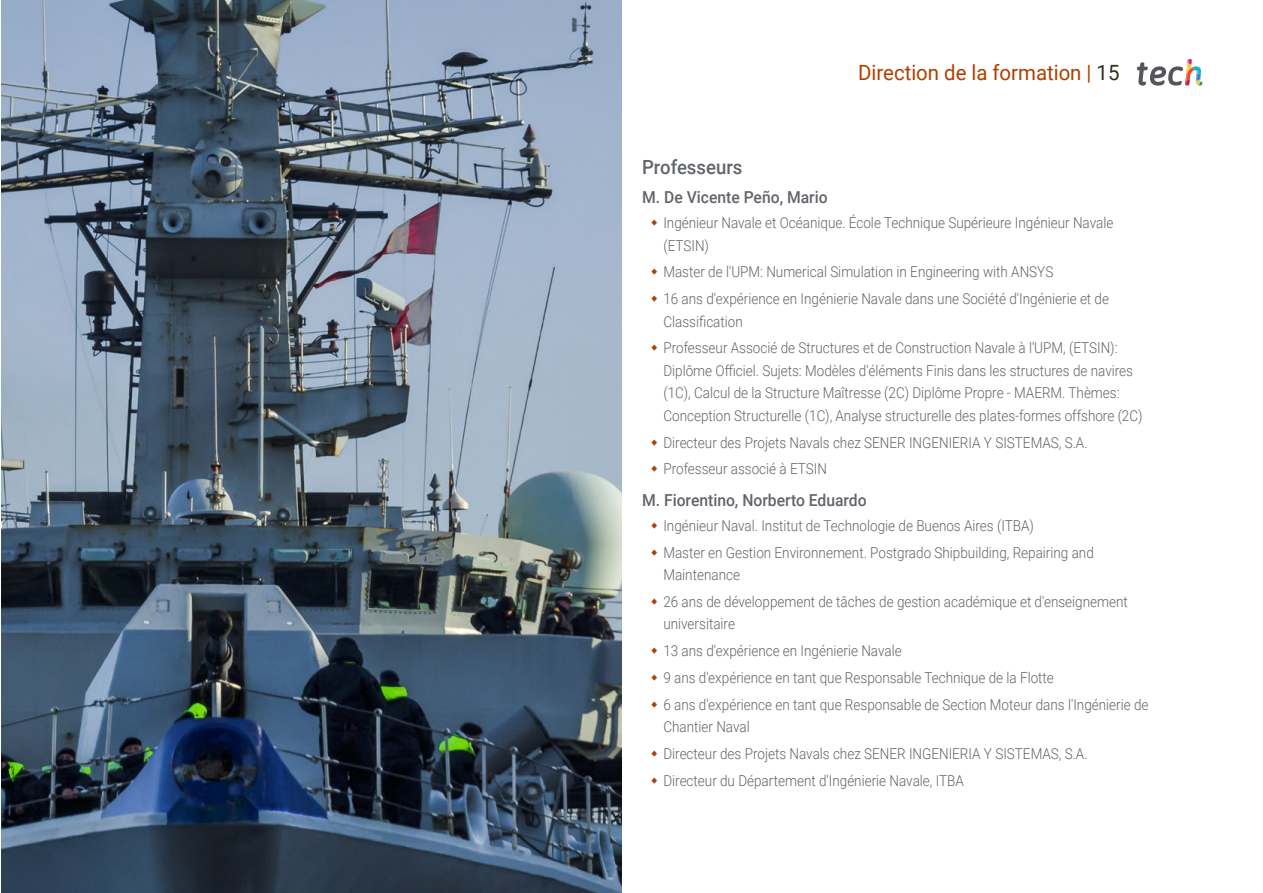
<style>
.page{position:relative;width:1263px;height:893px;background:#fff}
.page>*{position:absolute;margin:0;border:0;box-sizing:border-box;transform-origin:0 0}
.t1{font:21px "Roboto";color:#ae4000}
.t2{font:500 19.5px "Roboto";color:#61646a;scale:.95 1}
.t3{font:500 16.5px "Roboto";color:#61646a;scale:.95 1}
.t4{font:300 15px/26.7px "Roboto";color:#61646a;scale:.9 1}
.s1{color:#312e20}
</style>
<div class="page">
<img style="left:1px;top:0;width:621px;height:893px">
<svg style="left:1137px;top:59px;width:65px;height:27px"></svg>
<h1 class="t1" style="left:858px;top:57px;width:263px">Direction de la formation | <span class="s1">15</span></h1>
<h2 class="t2" style="left:642px;top:153px;width:107px">Professeurs</h2>
<p class="t3" style="left:642px;top:186px;width:197px">M. De Vicente Peño, Mario</p>
<p class="t4" style="left:663px;top:211px;width:501px;line-height:22.5px">Ingénieur Navale et Océanique. École Technique Supérieure Ingénieur Navale (ETSIN)</p>
<p class="t4" style="left:663px;top:258px;width:497px">Master de l'UPM: Numerical Simulation in Engineering with ANSYS<br>16 ans d'expérience en Ingénierie Navale dans une Société d'Ingénierie et de</p>
<p class="t4" style="left:663px;top:307px;width:506px">Classification<br>Professeur Associé de Structures et de Construction Navale à l'UPM, (ETSIN):</p>
<p class="t4" style="left:663px;top:359px;width:534px;line-height:22.5px">Diplôme Officiel. Sujets: Modèles d'éléments Finis dans les structures de navires (1C), Calcul de la Structure Maîtresse (2C) Diplôme Propre - MAERM. Thèmes:<br>Conception Structurelle (1C), Analyse structurelle des plates-formes offshore (2C)</p>
<p class="t4" style="left:663px;top:428px;width:473px">Directeur des Projets Navals chez SENER INGENIERIA Y SISTEMAS, S.A.<br>Professeur associé à ETSIN</p>
<p class="t3" style="left:642px;top:489px;width:238px">M. Fiorentino, Norberto Eduardo</p>
<p class="t4" style="left:663px;top:512px;width:480px">Ingénieur Naval. Institut de Technologie de Buenos Aires (ITBA)<br>Master en Gestion Environnement. Postgrado Shipbuilding, Repairing and</p>
<p class="t4" style="left:663px;top:561px;width:517px">Maintenance<br>26 ans de développement de tâches de gestion académique et d'enseignement</p>
<p class="t4" style="left:663px;top:610px;width:540px">universitaire<br>13 ans d'expérience en Ingénierie Navale<br>9 ans d'expérience en tant que Responsable Technique de la Flotte<br>6 ans d'expérience en tant que Responsable de Section Moteur dans l'Ingénierie de</p>
<p class="t4" style="left:663px;top:713px;width:473px">Chantier Naval<br>Directeur des Projets Navals chez SENER INGENIERIA Y SISTEMAS, S.A.<br>Directeur du Département d'Ingénierie Navale, ITBA</p>
</div>
